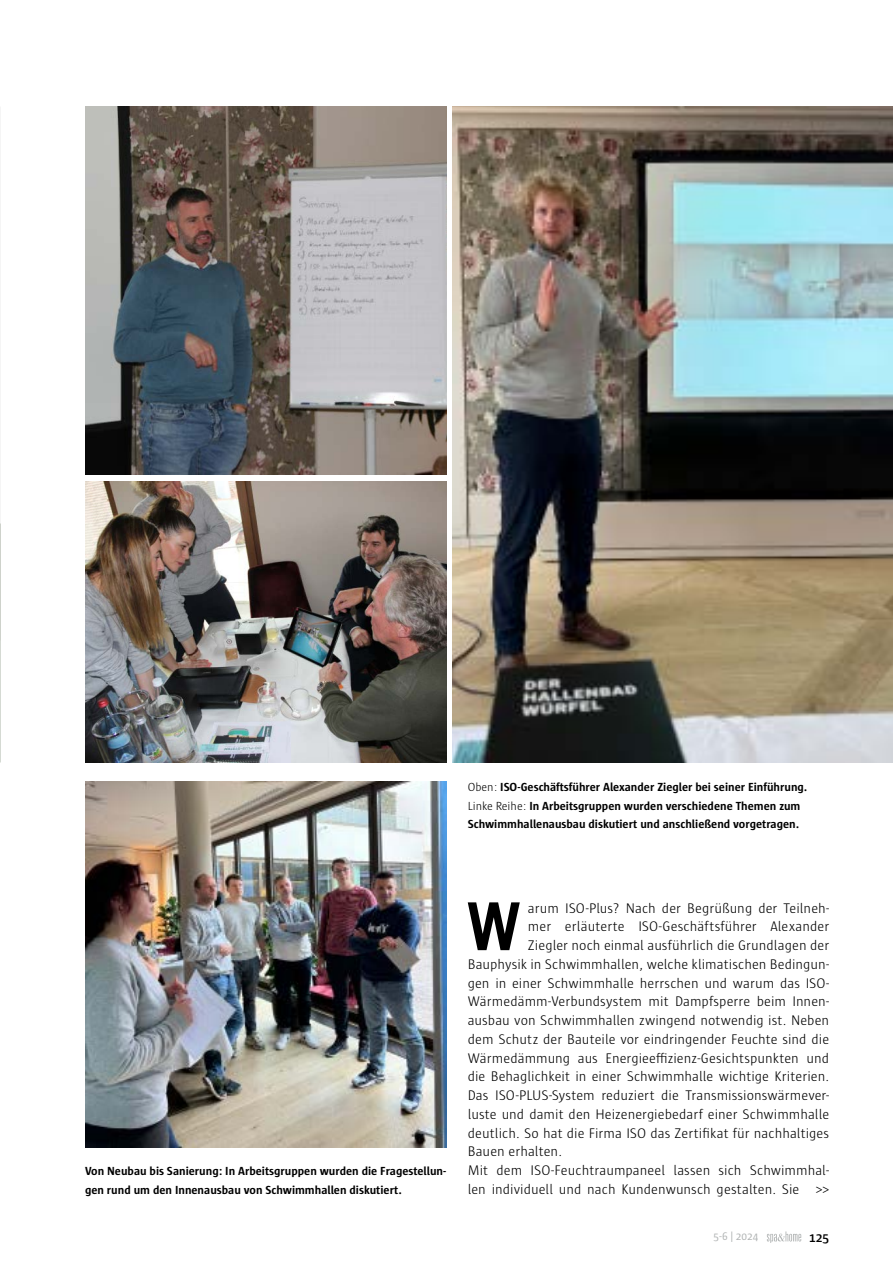
<style>
.page{position:relative;width:893px;height:1263px;background:#fff}
.page>*{position:absolute;margin:0;border:0;box-sizing:border-box;transform-origin:0 0}
.t1{font:700 66.15px "Trade Gothic LT Std";color:#000}
.t2{font:300 14.25px "Sun";color:#000}
.t3{font:600 13.5px "Sun";color:#000}
.t4{font:700 12px/18.8px "Sun";color:#000}
.t5{font:11.25px "Sun";color:#b1b4b4}
.s1{font-weight:300}
</style>
<div class="page">
<svg style="left:767px;top:1231px;width:34px;height:12px"></svg>
<img style="left:0;top:106px;width:1px;height:535px">
<img style="left:453px;top:106px;width:440px;height:656px">
<img style="left:85px;top:481px;width:361px;height:281px">
<img style="left:85px;top:106px;width:361px;height:369px">
<img style="left:85px;top:781px;width:361px;height:366px">
<p class="t4" style="left:468px;top:777px;width:341px"><span class="s1">Oben:</span> ISO-Geschäftsführer Alexander Ziegler bei seiner Einführung.<br><span class="s1">Linke Reihe:</span> In Arbeitsgruppen wurden verschiedene Themen zum<br>Schwimmhallenausbau diskutiert und anschließend vorgetragen.</p>
<p class="t4" style="left:85px;top:1162px;width:362px">Von Neubau bis Sanierung: In Arbeitsgruppen wurden die Fragestellun&shy;gen rund um den Innenausbau von Schwimmhallen diskutiert.</p>
<h1 class="t1" style="left:466px;top:886px;width:57px">W</h1>
<p class="t2" style="left:528px;top:900px;width:303px">arum ISO-Plus? Nach der Begrüßung der Teilneh-</p>
<p class="t2" style="left:528px;top:919px;width:303px">mer erläuterte ISO-Geschäftsführer Alexander</p>
<p class="t2" style="left:528px;top:937px;width:303px">Ziegler noch einmal ausführlich die Grundlagen der</p>
<p class="t2" style="left:468px;top:956px;width:363px">Bauphysik in Schwimmhallen, welche klimatischen Bedingun-</p>
<p class="t2" style="left:468px;top:975px;width:363px">gen in einer Schwimmhalle herrschen und warum das ISO-</p>
<p class="t2" style="left:468px;top:994px;width:363px">Wärmedämm-Verbundsystem mit Dampfsperre beim Innen-</p>
<p class="t2" style="left:468px;top:1012px;width:363px">ausbau von Schwimmhallen zwingend notwendig ist. Neben</p>
<p class="t2" style="left:468px;top:1031px;width:363px">dem Schutz der Bauteile vor eindringender Feuchte sind die</p>
<p class="t2" style="left:468px;top:1050px;width:363px">Wärmedämmung aus Energieeffizienz-Gesichtspunkten und</p>
<p class="t2" style="left:468px;top:1069px;width:363px">die Behaglichkeit in einer Schwimmhalle wichtige Kriterien.</p>
<p class="t2" style="left:468px;top:1087px;width:363px">Das ISO-PLUS-System reduziert die Transmissionswärmever-</p>
<p class="t2" style="left:468px;top:1106px;width:363px">luste und damit den Heizenergiebedarf einer Schwimmhalle</p>
<p class="t2" style="left:468px;top:1125px;width:363px">deutlich. So hat die Firma ISO das Zertifikat für nachhaltiges</p>
<p class="t2" style="left:468px;top:1144px;width:96px">Bauen erhalten.</p>
<p class="t2" style="left:468px;top:1162px;width:363px">Mit dem ISO-Feuchtraumpaneel lassen sich Schwimmhal-</p>
<p class="t2" style="left:468px;top:1181px;width:333px">len individuell und nach Kundenwunsch gestalten. Sie</p>
<p class="t2" style="left:815px;top:1181px;width:15px">&gt;&gt;</p>
<p class="t5" style="left:713px;top:1230px;width:46px">5-6 | 2024</p>
<p class="t3" style="left:809px;top:1230px;width:22px">125</p>
</div>
